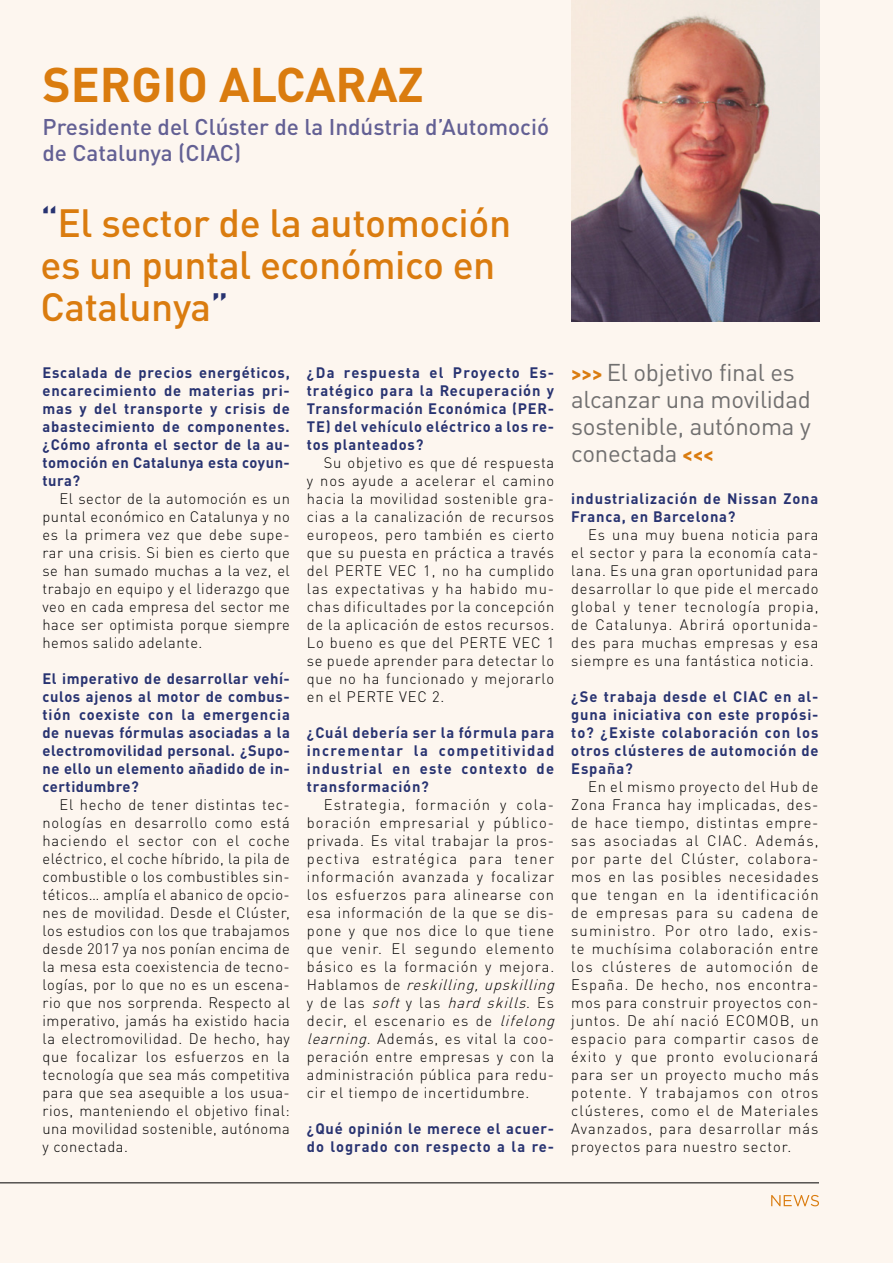
<style>
.page{position:relative;width:893px;height:1263px;background:#fdf6ef}
.page>*{position:absolute;margin:0;border:0;box-sizing:border-box;transform-origin:0 0}
.t1{font:700 48px "DIN Pro";color:#da7c0f}
.t2{font:500 39px/42px "DIN Pro";letter-spacing:-.01em;color:#da7c0f}
.t3{font:24px/27px "DIN Pro";letter-spacing:-.01em;color:#706f6f}
.t4{font:500 22.5px/25.5px "DIN Pro";color:#636094}
.t5{font:300 15px/18px "DIN Pro";letter-spacing:.055em;color:#000;text-align:justify}
.t6{font:700 15px/18px "DIN Pro";letter-spacing:.055em;color:#283371;text-align:justify}
.s1{color:#283371}
.s2{font-style:italic}
.s3{font-weight:700;font-size:21px;color:#da7c0f}
</style>
<div class="page">
<img style="left:571px;top:0;width:248px;height:321px">
<hr style="left:0;top:1182px;width:819px;height:1px;background:#000">
<svg style="left:771px;top:1195px;width:48px;height:11px"></svg>
<h1 class="t1" style="left:43px;top:45px;width:383px">SERGIO ALCARAZ</h1>
<h3 class="t4" style="left:43px;top:112px;width:508px">Presidente del Clúster de la Indústria d’Automoció de Catalunya (CIAC)</h3>
<h2 class="t2" style="left:40px;top:198px;width:472px"><span class="s1">“</span>El sector de la automoción es un puntal económico en<br>Catalunya<span class="s1">”</span></h2>
<p class="t6" style="left:43px;top:362px;width:249px">Escalada de precios energéticos, encarecimiento de materias pri&shy;mas y del transporte y crisis de abastecimiento de componentes. ¿Cómo afronta el sector de la au&shy;tomoción en Catalunya esta coyun&shy;tura?</p>
<p class="t5" style="left:43px;top:488px;width:249px;text-indent:17px">El sector de la automoción es un puntal económico en Catalunya y no es la primera vez que debe supe&shy;rar una crisis. Si bien es cierto que se han sumado muchas a la vez, el trabajo en equipo y el liderazgo que veo en cada empresa del sector me hace ser optimista porque siempre hemos salido adelante.</p>
<p class="t6" style="left:43px;top:668px;width:249px">El imperativo de desarrollar vehí&shy;culos ajenos al motor de combus&shy;tión coexiste con la emergencia de nuevas fórmulas asociadas a la electromovilidad personal. ¿Supo&shy;ne ello un elemento añadido de in&shy;certidumbre?</p>
<p class="t5" style="left:43px;top:794px;width:249px;text-indent:17px">El hecho de tener distintas tec&shy;nologías en desarrollo como está haciendo el sector con el coche eléctrico, el coche híbrido, la pila de combustible o los combustibles sin&shy;téticos… amplía el abanico de opcio&shy;nes de movilidad. Desde el Clúster, los estudios con los que trabajamos desde 2017 ya nos ponían encima de la mesa esta coexistencia de tecno&shy;logías, por lo que no es un escena&shy;rio que nos sorprenda. Respecto al imperativo, jamás ha existido hacia la electromovilidad. De hecho, hay que focalizar los esfuerzos en la tecnología que sea más competitiva para que sea asequible a los usua&shy;rios, manteniendo el objetivo final: una movilidad sostenible, autónoma y conectada.</p>
<p class="t6" style="left:307px;top:362px;width:249px">¿Da respuesta el Proyecto Es&shy;tratégico para la Recuperación y Transformación Económica (PER-TE) del vehículo eléctrico a los re&shy;tos planteados?</p>
<p class="t5" style="left:307px;top:452px;width:249px;text-indent:17px">Su objetivo es que dé respuesta y nos ayude a acelerar el camino hacia la movilidad sostenible gra&shy;cias a la canalización de recursos europeos, pero también es cierto que su puesta en práctica a través del PERTE VEC 1, no ha cumplido las expectativas y ha habido mu&shy;chas dificultades por la concepción de la aplicación de estos recursos.<br>Lo bueno es que del PERTE VEC 1 se puede aprender para detectar lo que no ha funcionado y mejorarlo en el PERTE VEC 2.</p>
<p class="t6" style="left:307px;top:722px;width:249px">¿Cuál debería ser la fórmula para incrementar la competitividad industrial en este contexto de transformación?</p>
<p class="t5" style="left:307px;top:794px;width:254px;text-align:left;text-indent:17px">Estrategia, formación y cola&shy;boración empresarial y público&shy;privada. Es vital trabajar la pros&shy;pectiva estratégica para tener información avanzada y focalizar los esfuerzos para alinearse con esa información de la que se dis&shy;pone y que nos dice lo que tiene que venir. El segundo elemento básico es la formación y mejora.<br>H a b l a m o s d e <span class="s2">reskilling,upskilling </span>y d e l a s <span class="s2">soft</span> y l a s <span class="s2">hard skills</span>. E s decir, el escenario es de <span class="s2">lifelong learning</span>. Además, es vital la coo&shy;peración entre empresas y con la administración pública para redu&shy;cir el tiempo de incertidumbre.</p>
<p class="t6" style="left:307px;top:1118px;width:249px">¿Qué opinión le merece el acuer&shy;do logrado con respecto a la re-</p>
<h3 class="t3" style="left:571px;top:356px;width:241px"><span class="s3">&gt;&gt;&gt;</span> El objetivo final es alcanzar una movilidad sostenible, autónoma y conectada <span class="s3">&lt;&lt;&lt;</span></h3>
<p class="t6" style="left:571px;top:488px;width:249px">industrialización de Nissan Zona<br>Franca, en Barcelona?</p>
<p class="t5" style="left:571px;top:524px;width:249px;text-indent:17px">Es una muy buena noticia para el sector y para la economía cata&shy;lana. Es una gran oportunidad para desarrollar lo que pide el mercado global y tener tecnología propia, de Catalunya. Abrirá oportunida&shy;des para muchas empresas y esa siempre es una fantástica noticia.</p>
<p class="t6" style="left:571px;top:686px;width:249px">¿Se trabaja desde el CIAC en al&shy;guna iniciativa con este propósi&shy;to? ¿Existe colaboración con los otros clústeres de automoción de España?</p>
<p class="t5" style="left:571px;top:776px;width:249px;text-indent:17px">En el mismo proyecto del Hub de Zona Franca hay implicadas, des&shy;de hace tiempo, distintas empre&shy;sas asociadas al CIAC. Además, por parte del Clúster, colabora&shy;mos en las posibles necesidades que tengan en la identificación de empresas para su cadena de suministro. Por otro lado, exis&shy;te muchísima colaboración entre los clústeres de automoción de España. De hecho, nos encontra&shy;mos para construir proyectos con&shy;juntos. De ahí nació ECOMOB, un espacio para compartir casos de éxito y que pronto evolucionará para ser un proyecto mucho más potente. Y trabajamos con otros clústeres, como el de Materiales Avanzados, para desarrollar más proyectos para nuestro sector.</p>
</div>
